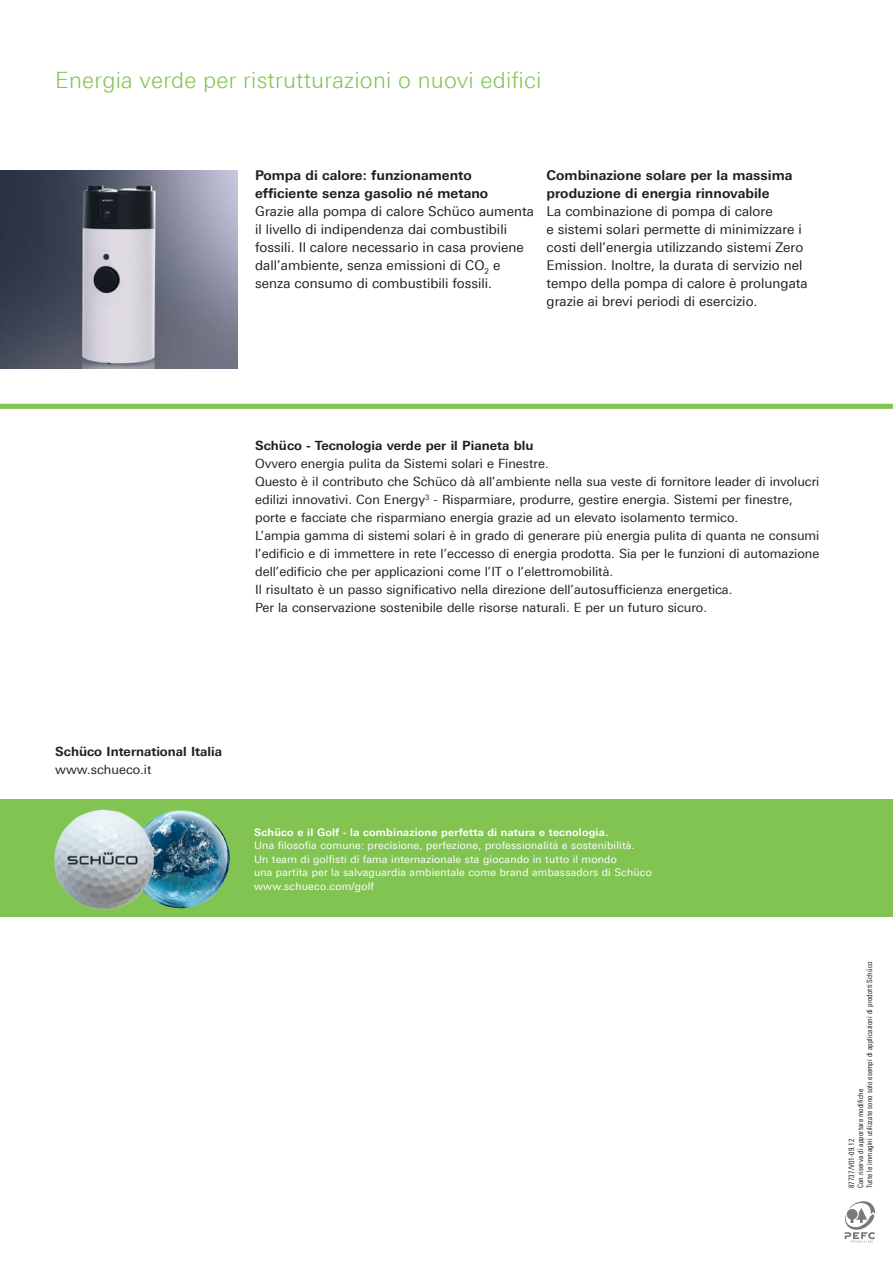
<style>
.page{position:relative;width:893px;height:1263px;background:#fff}
.page>*{position:absolute;margin:0;border:0;box-sizing:border-box;transform-origin:0 0}
.Headline-gr_n-24pt{font:300 22.5px "Linotype Univers 330";letter-spacing:.01em;color:#82c451}
.Flie_text-schwarz-9p{font:13.5px/18px "Linotype Univers 430";color:#231f20}
.Headline-schwarz-9pt{font:700 13.5px/18px "Linotype Univers 630";color:#231f20}
.Flie_text_dt{font:12.75px/18px "Linotype Univers 430";color:#231f20}
.HEAD-TEXT_SCH_CO{font:700 12.75px "Linotype Univers 630";color:#231f20}
.FLIESSTEXT-TEXT_SCH{font:12.75px "Linotype Univers 430";color:#231f20}
.Flie_text-wei_-7pt_R{font:10.5px/13.5px "Linotype Univers 430";letter-spacing:.02em;color:#fff}
.Flie_text-wei_-7pt_R-2{font:700 10.5px "Linotype Univers 630";letter-spacing:.02em;color:#fff}
.Flie_text-schwarz-7p{font:7.5px "Linotype Univers 420 Cn";letter-spacing:.02em;color:#231f20}
</style>
<div class="page">
<img style="left:845px;top:1201px;width:30px;height:42px">
<div style="left:0;top:404px;width:893px;height:5px;background:#82c451"></div>
<div style="left:0;top:800px;width:893px;height:117px;background:#82c451"></div>
<img style="left:132px;top:810px;width:98px;height:98px;border-radius:49px">
<img style="left:54px;top:809px;width:114px;height:101px">
<img style="left:0;top:171px;width:237px;height:198px">
<p class="Headline-gr_n-24pt" style="left:55px;top:66px;width:488px">Energia verde per ristrutturazioni o nuovi edifici</p>
<p class="Headline-schwarz-9pt" style="left:255px;top:166px;width:218px">Pompa di calore: funzionamento</p>
<p class="Headline-schwarz-9pt" style="left:255px;top:184px;width:235px">efficiente senza gasolio né metano</p>
<p class="Flie_text-schwarz-9p" style="left:255px;top:202px;width:280px">Grazie alla pompa di calore Schüco aumenta il livello di indipendenza dai combustibili fossili. Il calore necessario in casa proviene dall’ambiente, senza emissioni di CO<sub>2</sub> e senza consumo di combustibili fossili.</p>
<p class="Headline-schwarz-9pt" style="left:546px;top:166px;width:248px">Combinazione solare per la massima produzione di energia rinnovabile</p>
<p class="Flie_text-schwarz-9p" style="left:546px;top:202px;width:263px">La combinazione di pompa di calore<br>e sistemi solari permette di minimizzare i costi dell’energia utilizzando sistemi Zero Emission. Inoltre, la durata di servizio nel tempo della pompa di calore è prolungata grazie ai brevi periodi di esercizio.</p>
<p class="HEAD-TEXT_SCH_CO" style="left:255px;top:438px;width:280px">Schüco - Tecnologia verde per il Pianeta blu</p>
<p class="Flie_text_dt" style="left:255px;top:454px;width:295px">Ovvero energia pulita da Sistemi solari e Finestre.</p>
<p class="Flie_text_dt" style="left:255px;top:472px;width:566px">Questo è il contributo che Schüco dà all’ambiente nella sua veste di fornitore leader di involucri</p>
<p class="Flie_text_dt" style="left:255px;top:490px;width:539px">edilizi innovativi. Con Energy<sup>3</sup> - Risparmiare, produrre, gestire energia. Sistemi per finestre, porte e facciate che risparmiano energia grazie ad un elevato isolamento termico.</p>
<p class="Flie_text_dt" style="left:255px;top:526px;width:566px">L’ampia gamma di sistemi solari è in grado di generare più energia pulita di quanta ne consumi</p>
<p class="Flie_text_dt" style="left:255px;top:544px;width:566px">l’edificio e di immettere in rete l’eccesso di energia prodotta. Sia per le funzioni di automazione</p>
<p class="Flie_text_dt" style="left:255px;top:562px;width:359px">dell’edificio che per applicazioni come l’IT o l’elettromobilità.</p>
<p class="Flie_text_dt" style="left:255px;top:580px;width:479px">Il risultato è un passo significativo nella direzione dell’autosufficienza energetica.</p>
<p class="Flie_text_dt" style="left:255px;top:598px;width:453px">Per la conservazione sostenibile delle risorse naturali. E per un futuro sicuro.</p>
<p class="HEAD-TEXT_SCH_CO" style="left:55px;top:744px;width:168px">Schüco International Italia</p>
<p class="FLIESSTEXT-TEXT_SCH" style="left:55px;top:762px;width:98px">www.schueco.it</p>
<p class="Flie_text-wei_-7pt_R-2" style="left:254px;top:826px;width:356px">Schüco e il Golf - la combinazione perfetta di natura e tecnologia.</p>
<p class="Flie_text-wei_-7pt_R" style="left:254px;top:839px;width:382px">Una filosofia comune: precisione, perfezione, professionalità e sostenibilità.</p>
<p class="Flie_text-wei_-7pt_R" style="left:254px;top:852px;width:364px">Un team di golfisti di fama internazionale sta giocando in tutto il mondo</p>
<p class="Flie_text-wei_-7pt_R" style="left:254px;top:866px;width:399px">una partita per la salvaguardia ambientale come brand ambassadors di Schüco www.schueco.com/golf</p>
<p class="Flie_text-schwarz-7p" style="left:865px;top:1188px;width:228px;rotate:-90deg">Tutte le immagini utilizzate sono solo esempi di applicazioni di prodotti Schüco</p>
<p class="Flie_text-schwarz-7p" style="left:856px;top:1188px;width:101px;rotate:-90deg">Con riserva di apportare modifiche</p>
<p class="Flie_text-schwarz-7p" style="left:847px;top:1188px;width:51px;rotate:-90deg">87737/V01-09.12</p>
</div>
